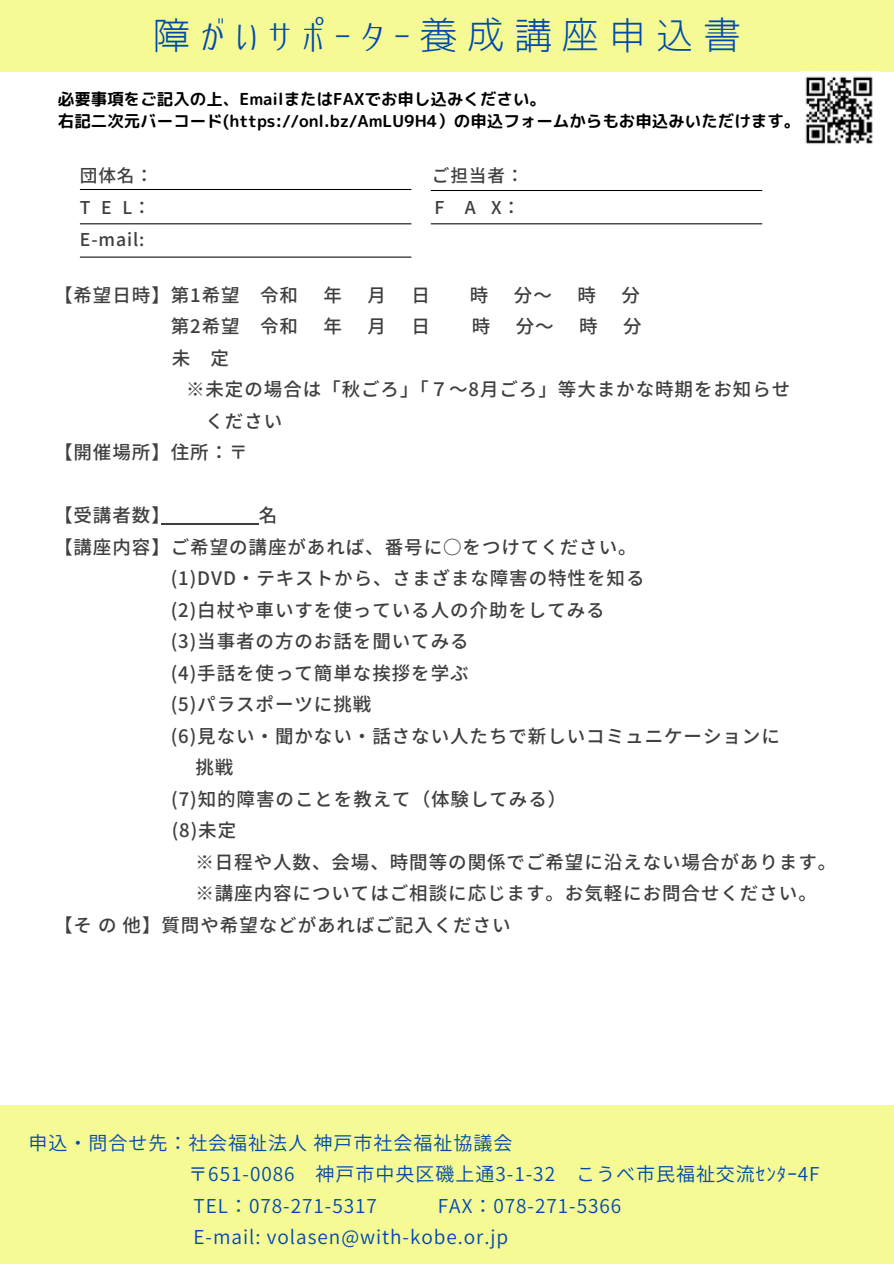
<style>
.page{position:relative;width:894px;height:1264px;background:#fff}
.page>*{position:absolute;margin:0;border:0;box-sizing:border-box;transform-origin:0 0}
.t1{font:38.1px "Koku Gothic Light";letter-spacing:.24em;color:#004aad}
.t2{font:19.05px/31.5px "Source Han Sans JP";letter-spacing:.05em;color:#004aad}
.t3{font:500 18.45px "Noto Sans JP";letter-spacing:.05em;color:#403e3e}
.t4{font:500 17.7px "Noto Sans JP";letter-spacing:.05em;color:#403e3e}
.t5{font:16.5px "rounded mplus 1 p bold";color:#000}
</style>
<div class="page">
<div style="left:0;top:0;width:893px;height:72px;background:#f5fa95"></div>
<div style="left:0;top:1105px;width:893px;height:158px;background:#f5fa95"></div>
<hr style="left:161px;top:523px;width:98px;height:1px;background:#403e3e">
<hr style="left:80px;top:189px;width:331px;height:1px;background:#000">
<hr style="left:80px;top:223px;width:331px;height:1px;background:#000">
<hr style="left:80px;top:256px;width:331px;height:2px;background:#000">
<hr style="left:430px;top:223px;width:332px;height:1px;background:#000">
<hr style="left:430px;top:190px;width:332px;height:1px;background:#000">
<img style="left:805px;top:76px;width:68px;height:68px">
<h3 class="t1" style="left:152px;top:16px;width:590px">障がいサポーター養成講座申込書</h3>
<p class="t5" style="left:58px;top:87px;width:489px">必要事項をご記入の上、EmailまたはFAXでお申し込みください。</p>
<p class="t5" style="left:58px;top:109px;width:743px">右記二次元バーコード(https://onl.bz/AmLU9H4）の申込フォームからもお申込みいただけます。</p>
<p class="t4" style="left:80px;top:161px;width:75px">団体名：</p>
<p class="t4" style="left:432px;top:161px;width:93px">ご担当者：</p>
<p class="t4" style="left:80px;top:193px;width:72px">TEL：</p>
<p class="t4" style="left:434px;top:193px;width:87px">F AX：</p>
<p class="t4" style="left:80px;top:225px;width:66px">E-mail:</p>
<p class="t3" style="left:54px;top:280px;width:245px">【希望日時】第1希望 令和</p>
<p class="t3" style="left:323px;top:280px;width:20px">年</p>
<p class="t3" style="left:367px;top:280px;width:16px">月</p>
<p class="t3" style="left:411px;top:280px;width:14px">日</p>
<p class="t3" style="left:469px;top:280px;width:20px">時</p>
<p class="t3" style="left:513px;top:280px;width:38px">分～</p>
<p class="t3" style="left:577px;top:280px;width:20px">時</p>
<p class="t3" style="left:621px;top:280px;width:20px">分</p>
<p class="t3" style="left:171px;top:311px;width:129px">第2希望 令和</p>
<p class="t3" style="left:323px;top:311px;width:20px">年</p>
<p class="t3" style="left:367px;top:311px;width:16px">月</p>
<p class="t3" style="left:411px;top:311px;width:14px">日</p>
<p class="t3" style="left:471px;top:311px;width:20px">時</p>
<p class="t3" style="left:515px;top:311px;width:38px">分～</p>
<p class="t3" style="left:579px;top:311px;width:20px">時</p>
<p class="t3" style="left:623px;top:311px;width:20px">分</p>
<p class="t3" style="left:172px;top:343px;width:59px">未 定</p>
<p class="t3" style="left:186px;top:374px;width:605px">※未定の場合は「秋ごろ」「７～8月ごろ」等大まかな時期をお知らせ</p>
<p class="t3" style="left:205px;top:406px;width:78px">ください</p>
<p class="t3" style="left:54px;top:437px;width:195px">【開催場所】住所：〒</p>
<p class="t3" style="left:54px;top:500px;width:117px">【受講者数】</p>
<p class="t3" style="left:259px;top:500px;width:20px">名</p>
<p class="t3" style="left:54px;top:532px;width:584px">【講座内容】ご希望の講座があれば、番号に○をつけてください。</p>
<p class="t3" style="left:171px;top:563px;width:475px">(1)DVD・テキストから、さまざまな障害の特性を知る</p>
<p class="t3" style="left:171px;top:595px;width:435px">(2)白杖や車いすを使っている人の介助をしてみる</p>
<p class="t3" style="left:171px;top:626px;width:299px">(3)当事者の方のお話を聞いてみる</p>
<p class="t3" style="left:171px;top:658px;width:299px">(4)手話を使って簡単な挨拶を学ぶ</p>
<p class="t3" style="left:171px;top:689px;width:202px">(5)パラスポーツに挑戦</p>
<p class="t3" style="left:171px;top:721px;width:610px">(6)見ない・聞かない・話さない人たちで新しいコミュニケーションに</p>
<p class="t3" style="left:195px;top:752px;width:39px">挑戦</p>
<p class="t3" style="left:171px;top:784px;width:396px">(7)知的障害のことを教えて（体験してみる）</p>
<p class="t3" style="left:172px;top:815px;width:66px">(8)未定</p>
<p class="t3" style="left:195px;top:847px;width:642px">※日程や人数、会場、時間等の関係でご希望に沿えない場合があります。</p>
<p class="t3" style="left:195px;top:878px;width:623px">※講座内容についてはご相談に応じます。お気軽にお問合せください。</p>
<p class="t3" style="left:54px;top:910px;width:458px">【その他】質問や希望などがあればご記入ください</p>
<h1 class="t2" style="left:188px;top:1125px;width:632px;text-indent:-160px">申込・問合せ先：社会福祉法人神戸市社会福祉協議会<br>〒651-0086 神戸市中央区磯上通3-1-32 こうべ市民福祉交流ｾﾝﾀｰ4F<br>TEL：078-271-5317</h1>
<h1 class="t2" style="left:193px;top:1188px;width:429px;text-indent:244px">FAX：078-271-5366<br>E-mail: volasen@with-kobe.or.jp</h1>
</div>
